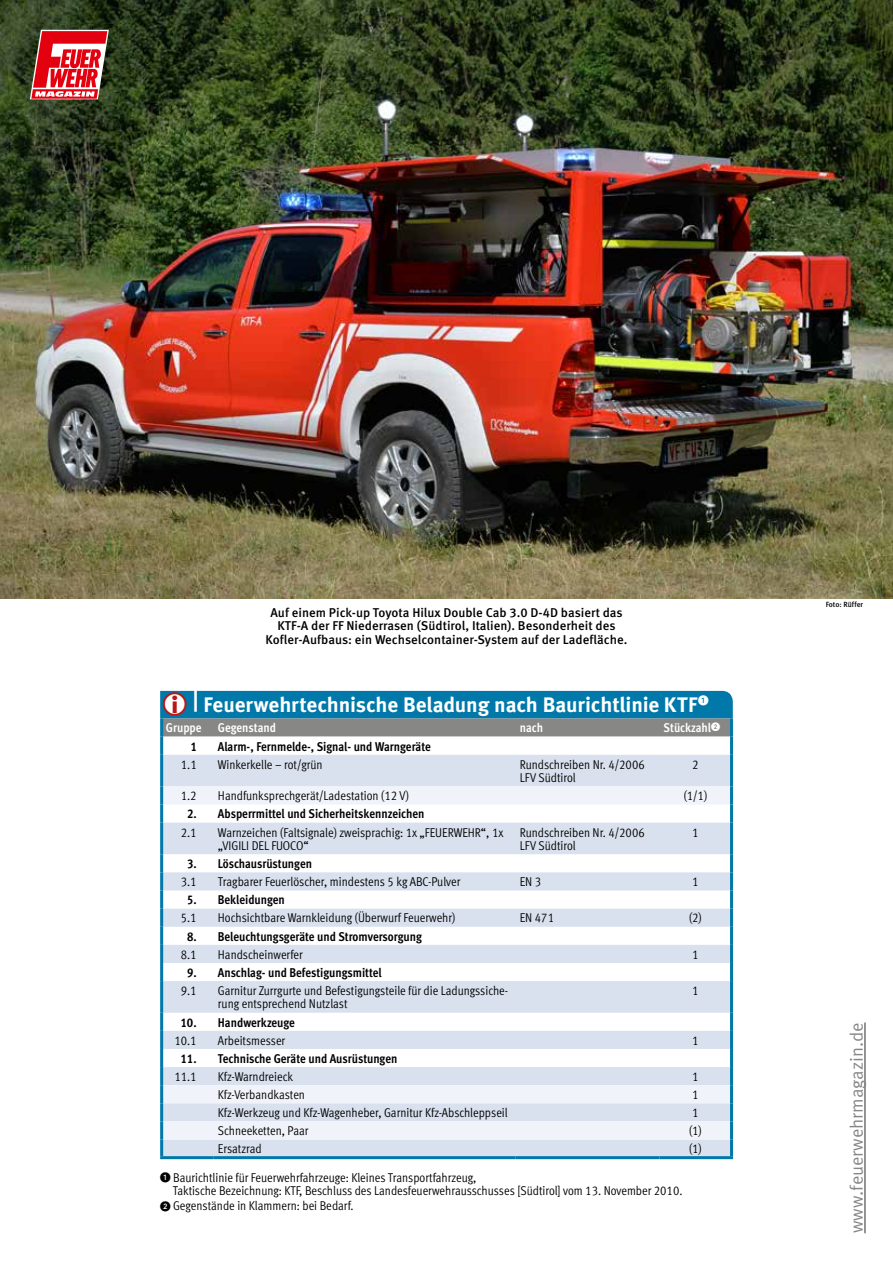
<style>
.page{position:relative;width:893px;height:1263px;background:#fff}
.page>*{position:absolute;margin:0;border:0;box-sizing:border-box;transform-origin:0 0}
.t1{font:700 21px "Meta OT";letter-spacing:-.01em;color:#fff}
.t2{font:18px "Meta OT Norm";color:#878786}
.t3{font:12.75px/13.5px "Meta OT Cond Norm";color:#000}
.t4{font:700 condensed 12.75px "Meta OT";letter-spacing:-.005em;color:#000}
.t5{font:500 12.75px/13.5px "Meta OT";color:#000;text-align:center}
.t6{font:700 condensed 12.75px "Meta OT";letter-spacing:-.005em;color:#fff}
.t7{font:500 7.5px "Meta OT";letter-spacing:-.005em;color:#000}
</style>
<div class="page">
<img style="left:0;top:0;width:893px;height:599px">
<svg style="left:30px;top:30px;width:79px;height:69px"></svg>
<hr style="left:864px;top:1022px;width:2px;height:211px;background:#878786">
<div style="left:163px;top:755px;width:567px;height:401px;background:#d9e1ee"></div>
<svg style="left:163px;top:786px;width:567px;height:353px"></svg>
<hr style="left:160px;top:737px;width:3px;height:18px;background:#0078aa">
<hr style="left:730px;top:737px;width:3px;height:18px;background:#0078aa">
<hr style="left:160px;top:755px;width:3px;height:31px;background:#0078aa">
<hr style="left:730px;top:755px;width:3px;height:31px;background:#0078aa">
<hr style="left:160px;top:786px;width:3px;height:18px;background:#0078aa">
<hr style="left:730px;top:786px;width:3px;height:18px;background:#0078aa">
<hr style="left:160px;top:804px;width:3px;height:19px;background:#0078aa">
<hr style="left:730px;top:804px;width:3px;height:19px;background:#0078aa">
<hr style="left:160px;top:823px;width:3px;height:31px;background:#0078aa">
<hr style="left:730px;top:823px;width:3px;height:31px;background:#0078aa">
<hr style="left:160px;top:854px;width:3px;height:18px;background:#0078aa">
<hr style="left:730px;top:854px;width:3px;height:18px;background:#0078aa">
<hr style="left:160px;top:872px;width:3px;height:18px;background:#0078aa">
<hr style="left:730px;top:872px;width:3px;height:18px;background:#0078aa">
<hr style="left:160px;top:890px;width:3px;height:18px;background:#0078aa">
<hr style="left:730px;top:890px;width:3px;height:18px;background:#0078aa">
<hr style="left:160px;top:908px;width:3px;height:19px;background:#0078aa">
<hr style="left:730px;top:908px;width:3px;height:19px;background:#0078aa">
<hr style="left:160px;top:927px;width:3px;height:18px;background:#0078aa">
<hr style="left:730px;top:927px;width:3px;height:18px;background:#0078aa">
<hr style="left:160px;top:945px;width:3px;height:18px;background:#0078aa">
<hr style="left:730px;top:945px;width:3px;height:18px;background:#0078aa">
<hr style="left:160px;top:963px;width:3px;height:18px;background:#0078aa">
<hr style="left:730px;top:963px;width:3px;height:18px;background:#0078aa">
<hr style="left:160px;top:981px;width:3px;height:32px;background:#0078aa">
<hr style="left:730px;top:981px;width:3px;height:32px;background:#0078aa">
<hr style="left:160px;top:1013px;width:3px;height:18px;background:#0078aa">
<hr style="left:730px;top:1013px;width:3px;height:18px;background:#0078aa">
<hr style="left:160px;top:1031px;width:3px;height:18px;background:#0078aa">
<hr style="left:730px;top:1031px;width:3px;height:18px;background:#0078aa">
<hr style="left:160px;top:1049px;width:3px;height:18px;background:#0078aa">
<hr style="left:730px;top:1049px;width:3px;height:18px;background:#0078aa">
<hr style="left:160px;top:1067px;width:3px;height:18px;background:#0078aa">
<hr style="left:730px;top:1067px;width:3px;height:18px;background:#0078aa">
<hr style="left:160px;top:1085px;width:3px;height:18px;background:#0078aa">
<hr style="left:730px;top:1085px;width:3px;height:18px;background:#0078aa">
<hr style="left:160px;top:1103px;width:3px;height:18px;background:#0078aa">
<hr style="left:730px;top:1103px;width:3px;height:18px;background:#0078aa">
<hr style="left:160px;top:1121px;width:3px;height:18px;background:#0078aa">
<hr style="left:730px;top:1121px;width:3px;height:18px;background:#0078aa">
<hr style="left:160px;top:1139px;width:3px;height:17px;background:#0078aa">
<hr style="left:730px;top:1139px;width:3px;height:17px;background:#0078aa">
<hr style="left:160px;top:1156px;width:54px;height:3px;background:#0078aa">
<hr style="left:214px;top:1156px;width:302px;height:3px;background:#0078aa">
<hr style="left:516px;top:1156px;width:143px;height:3px;background:#0078aa">
<hr style="left:659px;top:1156px;width:74px;height:3px;background:#0078aa">
<svg style="left:160px;top:691px;width:573px;height:46px;background:#3c829e"></svg>
<p class="t5" style="left:266px;top:606px;width:363px">Auf einem Pick-up Toyota Hilux Double Cab 3.0 D-4D basiert das<br>KTF-A der FF Niederrasen (Südtirol, Italien). Besonderheit des<br>Kofler-Aufbaus: ein Wechselcontainer-System auf der Ladefläche.</p>
<h1 class="t1" style="left:193px;top:691px;width:506px"><sup>|</sup> Feuerwehrtechnische Beladung nach Baurichtlinie KTF</h1>
<p class="t6" style="left:166px;top:720px;width:37px">Gruppe</p>
<p class="t6" style="left:218px;top:720px;width:60px">Gegenstand</p>
<p class="t6" style="left:520px;top:720px;width:25px">nach</p>
<p class="t6" style="left:664px;top:720px;width:49px">Stückzahl</p>
<p class="t4" style="left:190px;top:738px;width:8px">1</p>
<p class="t4" style="left:218px;top:738px;width:214px">Alarm-, Fernmelde-, Signal- und Warngeräte</p>
<p class="t3" style="left:181px;top:757px;width:17px">1.1</p>
<p class="t3" style="left:218px;top:757px;width:106px">Winkerkelle – rot/grün</p>
<p class="t3" style="left:520px;top:757px;width:126px">Rundschreiben Nr. 4/2006<br>LFV Südtirol</p>
<p class="t3" style="left:692px;top:757px;width:8px">2</p>
<p class="t3" style="left:181px;top:789px;width:17px">1.2</p>
<p class="t3" style="left:218px;top:789px;width:192px">Handfunksprechgerät/Ladestation (12 V)</p>
<p class="t3" style="left:684px;top:789px;width:25px">(1/1)</p>
<p class="t4" style="left:187px;top:806px;width:239px">2. Absperrmittel und Sicherheitskennzeichen</p>
<p class="t3" style="left:181px;top:825px;width:17px">2.1</p>
<p class="t3" style="left:218px;top:825px;width:287px">Warnzeichen (Faltsignale) zweisprachig: 1x „FEUERWEHR“, 1x „VIGILI DEL FUOCO“</p>
<p class="t3" style="left:520px;top:825px;width:126px">Rundschreiben Nr. 4/2006<br>LFV Südtirol</p>
<p class="t3" style="left:692px;top:825px;width:8px">1</p>
<p class="t4" style="left:187px;top:855px;width:127px">3. Löschausrüstungen</p>
<p class="t3" style="left:181px;top:875px;width:17px">3.1</p>
<p class="t3" style="left:218px;top:875px;width:244px">Tragbarer Feuerlöscher, mindestens 5 kg ABC-Pulver</p>
<p class="t3" style="left:520px;top:875px;width:23px">EN 3</p>
<p class="t3" style="left:692px;top:875px;width:8px">1</p>
<p class="t4" style="left:187px;top:892px;width:99px">5. Bekleidungen</p>
<p class="t3" style="left:181px;top:911px;width:17px">5.1</p>
<p class="t3" style="left:218px;top:911px;width:239px">Hochsichtbare Warnkleidung (Überwurf Feuerwehr)</p>
<p class="t3" style="left:520px;top:911px;width:36px">EN 471</p>
<p class="t3" style="left:689px;top:911px;width:14px">(2)</p>
<p class="t4" style="left:187px;top:928px;width:236px">8. Beleuchtungsgeräte und Stromversorgung</p>
<p class="t3" style="left:181px;top:947px;width:17px">8.1</p>
<p class="t3" style="left:218px;top:947px;width:86px">Handscheinwerfer</p>
<p class="t3" style="left:692px;top:947px;width:8px">1</p>
<p class="t4" style="left:187px;top:964px;width:196px">9. Anschlag- und Befestigungsmittel</p>
<p class="t3" style="left:181px;top:983px;width:17px">9.1</p>
<p class="t3" style="left:218px;top:983px;width:292px">Garnitur Zurrgurte und Befestigungsteile für die Ladungssiche&shy;rung entsprechend Nutzlast</p>
<p class="t3" style="left:692px;top:983px;width:8px">1</p>
<p class="t4" style="left:181px;top:1014px;width:116px">10. Handwerkzeuge</p>
<p class="t3" style="left:174px;top:1033px;width:24px">10.1</p>
<p class="t3" style="left:218px;top:1033px;width:69px">Arbeitsmesser</p>
<p class="t3" style="left:692px;top:1033px;width:8px">1</p>
<p class="t4" style="left:181px;top:1050px;width:218px">11. Technische Geräte und Ausrüstungen</p>
<p class="t3" style="left:174px;top:1069px;width:24px">11.1</p>
<p class="t3" style="left:218px;top:1069px;width:77px">Kfz-Warndreieck</p>
<p class="t3" style="left:692px;top:1069px;width:8px">1</p>
<p class="t3" style="left:218px;top:1088px;width:89px">Kfz-Verbandkasten</p>
<p class="t3" style="left:692px;top:1088px;width:8px">1</p>
<p class="t3" style="left:218px;top:1106px;width:291px">Kfz-Werkzeug und Kfz-Wagenheber, Garnitur Kfz-Abschleppseil</p>
<p class="t3" style="left:692px;top:1106px;width:8px">1</p>
<p class="t3" style="left:218px;top:1124px;width:92px">Schneeketten, Paar</p>
<p class="t3" style="left:689px;top:1124px;width:14px">(1)</p>
<p class="t3" style="left:218px;top:1142px;width:45px">Ersatzrad</p>
<p class="t3" style="left:689px;top:1142px;width:14px">(1)</p>
<p class="t3" style="left:173px;top:1170px;width:511px">Baurichtlinie für Feuerwehrfahrzeuge: Kleines Transportfahrzeug,<br>Taktische Bezeichnung: KTF, Beschluss des Landesfeuerwehrausschusses [Südtirol] vom 13. November 2010.</p>
<p class="t3" style="left:173px;top:1199px;width:182px">Gegenstände in Klammern: bei Bedarf.</p>
<p class="t7" style="left:826px;top:600px;width:39px">Foto: Rüffer</p>
<h2 class="t2" style="left:846px;top:1233px;width:212px;rotate:-90deg">www.feuerwehrmagazin.de</h2>
</div>
